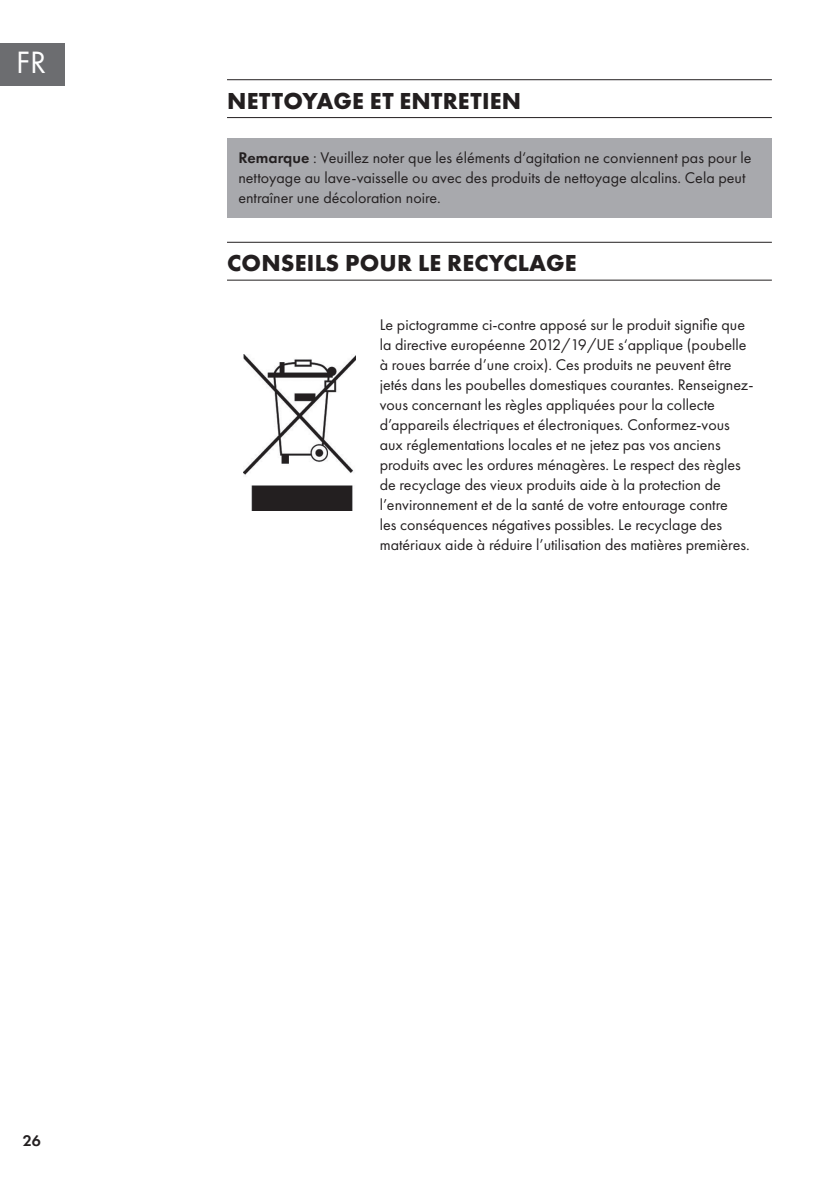
<style>
.page{position:relative;width:840px;height:1191px;background:#fff}
.page>*{position:absolute;margin:0;border:0;box-sizing:border-box;transform-origin:0 0}
.t1{font:32px "Futura PTW08";color:#fff}
.t2{font:700 24px "Futura PTW08";letter-spacing:.01em;color:#231f20}
.t3{font:16px/20px "Futura PTW08";color:#231f20}
.t4{font:600 16px "Futura PTW08";color:#231f20}
.s1{font-weight:600}
</style>
<div class="page">
<div style="left:0;top:43px;width:65px;height:42px;background:#6c6d70"></div>
<hr style="left:227px;top:79px;width:544px;height:1px;background:#231f20">
<hr style="left:227px;top:117px;width:544px;height:1px;background:#231f20">
<div style="left:227px;top:139px;width:544px;height:79px;background:#a8a9ad"></div>
<hr style="left:227px;top:242px;width:544px;height:1px;background:#231f20">
<hr style="left:227px;top:280px;width:544px;height:1px;background:#231f20">
<img style="left:243px;top:355px;width:112px;height:156px">
<h1 class="t1" style="left:16px;top:43px;width:31px">FR</h1>
<h2 class="t2" style="left:227px;top:85px;width:295px">NETTOYAGE ET ENTRETIEN</h2>
<p class="t3" style="left:238px;top:147px;width:514px"><span class="s1">Remarque</span> : Veuillez noter que les éléments d‘agitation ne conviennent pas pour le nettoyage au lave-vaisselle ou avec des produits de nettoyage alcalins. Cela peut entraîner une décoloration noire.</p>
<h2 class="t2" style="left:227px;top:248px;width:351px">CONSEILS POUR LE RECYCLAGE</h2>
<p class="t3" style="left:379px;top:315px;width:375px">Le pictogramme ci-contre apposé sur le produit signifie que la directive européenne 2012/19/UE s‘applique (poubelle à roues barrée d’une croix). Ces produits ne peuvent être jetés dans les poubelles domestiques courantes. Renseignez&shy;vous concernant les règles appliquées pour la collecte d’appareils électriques et électroniques. Conformez-vous aux réglementations locales et ne jetez pas vos anciens produits avec les ordures ménagères. Le respect des règles de recyclage des vieux produits aide à la protection de l’environnement et de la santé de votre entourage contre<br>les conséquences négatives possibles. Le recyclage des matériaux aide à réduire l’utilisation des matières premières.</p>
<p class="t4" style="left:23px;top:1130px;width:20px">26</p>
</div>
